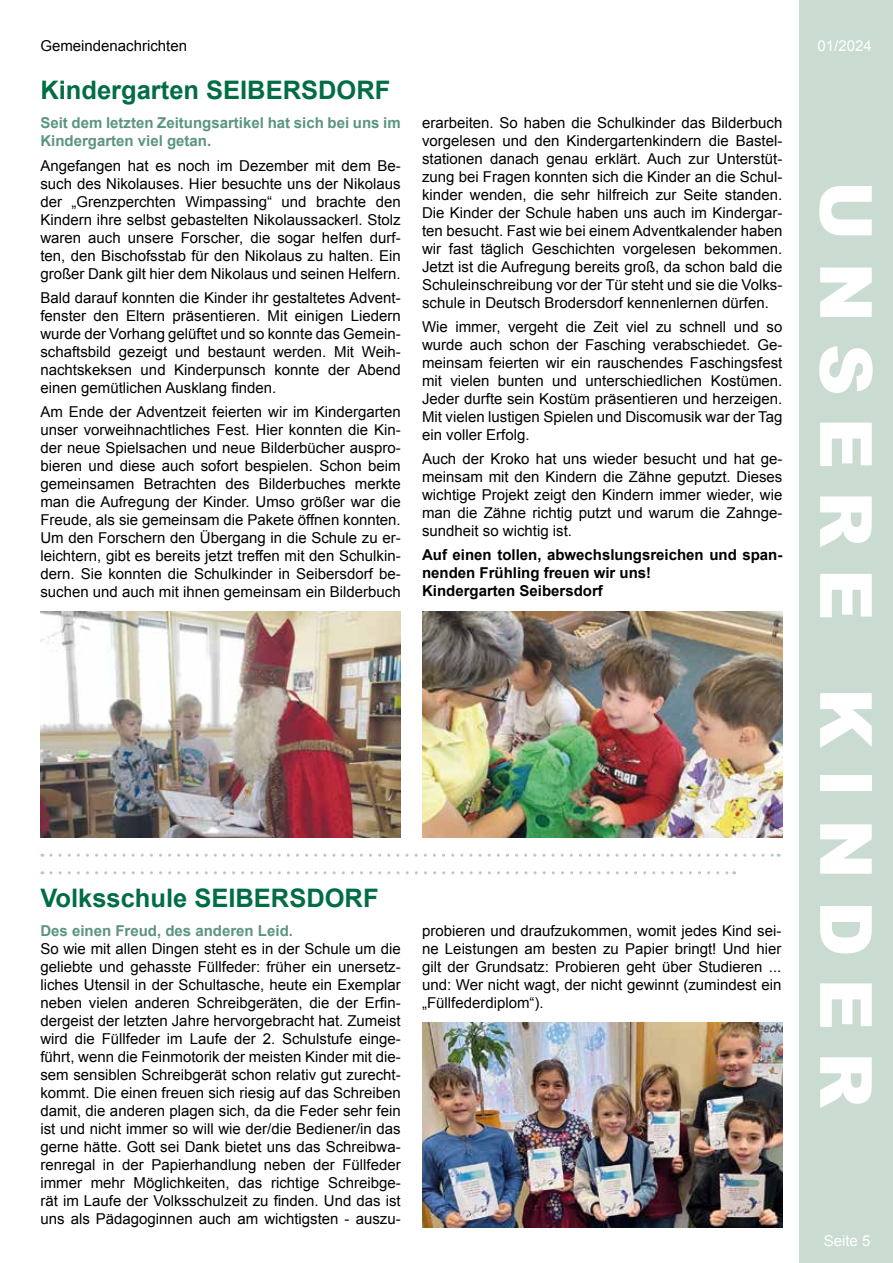
<style>
.page{position:relative;width:893px;height:1263px;background:#fff}
.page>*{position:absolute;margin:0;border:0;box-sizing:border-box;transform-origin:0 0}
.t1{font:900 72px "Arial";letter-spacing:.3em;color:#fff}
.t2{font:700 25.5px "Arial";color:#006d44}
.t3{font:15px/18px "Arial";color:#000;text-align:justify}
.t4{font:700 15px/18px "Arial";color:#5b957f}
.t5{font:700 15px/18px "Arial";color:#000}
.t6{font:15px "Arial";color:#fff}
</style>
<div class="page">
<div style="left:799px;top:0;width:94px;height:1263px;background:#cadcd2"></div>
<img style="left:422px;top:1023px;width:360px;height:205px">
<img style="left:40px;top:611px;width:361px;height:227px">
<img style="left:422px;top:611px;width:360px;height:227px">
<svg style="left:51px;top:854px;width:728px;height:3px"></svg>
<svg style="left:51px;top:871px;width:684px;height:3px"></svg>
<p class="t3" style="left:40px;top:37px;width:148px">Gemeindenachrichten</p>
<p class="t6" style="left:817px;top:36px;width:56px">01/2024</p>
<h2 class="t2" style="left:40px;top:74px;width:351px">Kindergarten SEIBERSDORF</h2>
<p class="t4" style="left:40px;top:114px;width:362px">Seit dem letzten Zeitungsartikel hat sich bei uns im<br>Kindergarten viel getan.</p>
<p class="t3" style="left:40px;top:157px;width:362px">Angefangen hat es noch im Dezember mit dem Be&shy;such des Nikolauses. Hier besuchte uns der Nikolaus der „Grenzperchten Wimpassing“ und brachte den Kindern ihre selbst gebastelten Nikolaussackerl. Stolz waren auch unsere Forscher, die sogar helfen durf&shy;ten, den Bischofsstab für den Nikolaus zu halten. Ein großer Dank gilt hier dem Nikolaus und seinen Helfern.</p>
<p class="t3" style="left:40px;top:289px;width:362px">Bald darauf konnten die Kinder ihr gestaltetes Advent&shy;fenster den Eltern präsentieren. Mit einigen Liedern wurde der Vorhang gelüftet und so konnte das Gemein&shy;schaftsbild gezeigt und bestaunt werden. Mit Weih&shy;nachtskeksen und Kinderpunsch konnte der Abend einen gemütlichen Ausklang finden.</p>
<p class="t3" style="left:40px;top:403px;width:362px">Am Ende der Adventzeit feierten wir im Kindergarten unser vorweihnachtliches Fest. Hier konnten die Kin&shy;der neue Spielsachen und neue Bilderbücher auspro&shy;bieren und diese auch sofort bespielen. Schon beim gemeinsamen Betrachten des Bilderbuches merkte man die Aufregung der Kinder. Umso größer war die Freude, als sie gemeinsam die Pakete öffnen konnten.<br>Um den Forschern den Übergang in die Schule zu er&shy;leichtern, gibt es bereits jetzt treffen mit den Schulkin&shy;dern. Sie konnten die Schulkinder in Seibersdorf be&shy;suchen und auch mit ihnen gemeinsam ein Bilderbuch</p>
<p class="t3" style="left:422px;top:114px;width:362px">erarbeiten. So haben die Schulkinder das Bilderbuch vorgelesen und den Kindergartenkindern die Bastel&shy;stationen danach genau erklärt. Auch zur Unterstüt&shy;zung bei Fragen konnten sich die Kinder an die Schul&shy;kinder wenden, die sehr hilfreich zur Seite standen.<br>Die Kinder der Schule haben uns auch im Kindergar&shy;ten besucht. Fast wie bei einem Adventkalender haben wir fast täglich Geschichten vorgelesen bekommen.<br>Jetzt ist die Aufregung bereits groß, da schon bald die Schuleinschreibung vor der Tür steht und sie die Volks&shy;schule in Deutsch Brodersdorf kennenlernen dürfen.</p>
<p class="t3" style="left:422px;top:318px;width:362px">Wie immer, vergeht die Zeit viel zu schnell und so wurde auch schon der Fasching verabschiedet. Ge&shy;meinsam feierten wir ein rauschendes Faschingsfest mit vielen bunten und unterschiedlichen Kostümen.<br>Jeder durfte sein Kostüm präsentieren und herzeigen.<br>Mit vielen lustigen Spielen und Discomusik war der Tag ein voller Erfolg.</p>
<p class="t3" style="left:422px;top:450px;width:362px">Auch der Kroko hat uns wieder besucht und hat ge&shy;meinsam mit den Kindern die Zähne geputzt. Dieses wichtige Projekt zeigt den Kindern immer wieder, wie man die Zähne richtig putzt und warum die Zahnge&shy;sundheit so wichtig ist.</p>
<p class="t5" style="left:422px;top:546px;width:362px">Auf einen tollen, abwechslungsreichen und span&shy;nenden Frühling freuen wir uns!<br>Kindergarten Seibersdorf</p>
<h2 class="t2" style="left:40px;top:881px;width:340px">Volksschule SEIBERSDORF</h2>
<p class="t4" style="left:40px;top:922px;width:254px">Des einen Freud, des anderen Leid.</p>
<p class="t3" style="left:40px;top:940px;width:362px">So wie mit allen Dingen steht es in der Schule um die geliebte und gehasste Füllfeder: früher ein unersetz&shy;liches Utensil in der Schultasche, heute ein Exemplar neben vielen anderen Schreibgeräten, die der Erfin&shy;dergeist der letzten Jahre hervorgebracht hat. Zumeist wird die Füllfeder im Laufe der 2. Schulstufe einge&shy;führt, wenn die Feinmotorik der meisten Kinder mit die&shy;sem sensiblen Schreibgerät schon relativ gut zurecht&shy;kommt. Die einen freuen sich riesig auf das Schreiben damit, die anderen plagen sich, da die Feder sehr fein ist und nicht immer so will wie der/die Bediener/in das gerne hätte. Gott sei Dank bietet uns das Schreibwa&shy;renregal in der Papierhandlung neben der Füllfeder immer mehr Möglichkeiten, das richtige Schreibge&shy;rät im Laufe der Volksschulzeit zu finden. Und das ist uns als Pädagoginnen auch am wichtigsten - auszu-</p>
<p class="t3" style="left:422px;top:922px;width:361px">probieren und draufzukommen, womit jedes Kind sei&shy;ne Leistungen am besten zu Papier bringt! Und hier gilt der Grundsatz: Probieren geht über Studieren ... und: Wer nicht wagt, der nicht gewinnt (zumindest ein „Füllfederdiplom“).</p>
<h1 class="t1" style="left:898px;top:181px;width:929px;rotate:90deg">UNSERE KINDER</h1>
<p class="t6" style="left:824px;top:1231px;width:48px">Seite 5</p>
</div>
